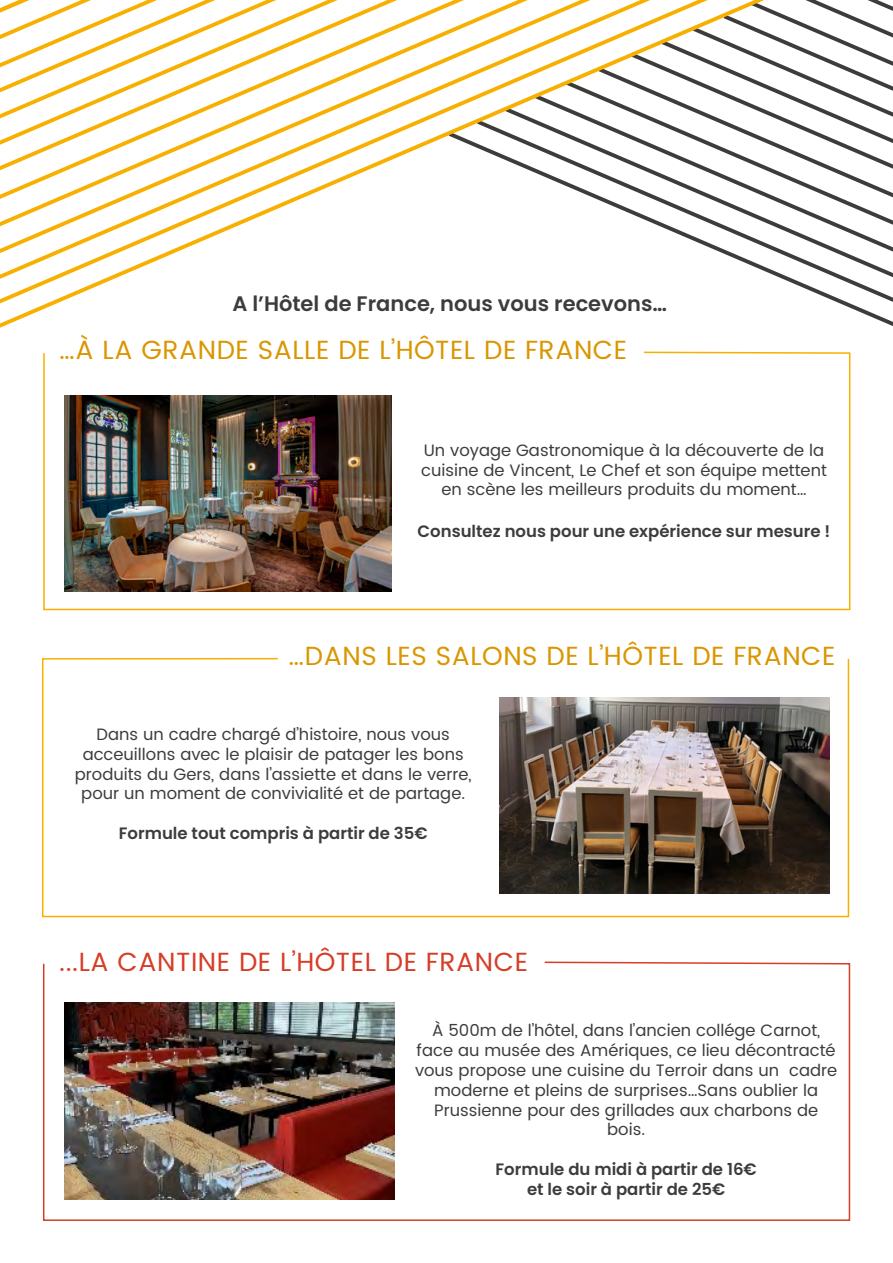
<style>
.page{position:relative;width:893px;height:1263px;background:#fff}
.page>*{position:absolute;margin:0;border:0;box-sizing:border-box;transform-origin:0 0}
.t1{font:26.25px "Poppins";letter-spacing:.02em;color:#da9600}
.t2{font:26.25px "Poppins";letter-spacing:.02em;color:#d53e27}
.t3{font:600 21px "Poppins";color:#3c3c3b}
.t4{font:16.5px/19.8px "Poppins";color:#3c3c3b;text-align:center}
.t5{font:600 16.5px/19.8px "Poppins";color:#3c3c3b;text-align:center}
</style>
<div class="page">
<svg style="left:778px;top:277px;width:115px;height:25px"></svg>
<svg style="left:764px;top:252px;width:129px;height:25px"></svg>
<svg style="left:764px;top:225px;width:129px;height:27px"></svg>
<svg style="left:764px;top:197px;width:129px;height:28px"></svg>
<svg style="left:764px;top:0;width:129px;height:197px"></svg>
<svg style="left:0;top:0;width:764px;height:328px"></svg>
<svg style="left:0;top:0;width:708px;height:303px"></svg>
<svg style="left:0;top:0;width:650px;height:279px"></svg>
<svg style="left:0;top:0;width:590px;height:253px"></svg>
<svg style="left:0;top:0;width:528px;height:226px"></svg>
<svg style="left:0;top:0;width:464px;height:199px"></svg>
<svg style="left:0;top:0;width:397px;height:170px"></svg>
<svg style="left:0;top:0;width:338px;height:145px"></svg>
<svg style="left:0;top:0;width:276px;height:118px"></svg>
<img style="left:43px;top:351px;width:808px;height:260px">
<img style="left:43px;top:961px;width:808px;height:260px">
<svg style="left:42px;top:657px;width:808px;height:261px"></svg>
<p class="t3" style="left:232px;top:292px;width:436px">A l’Hôtel de France, nous vous recevons…</p>
<h1 class="t1" style="left:59px;top:330px;width:570px">…À LA GRANDE SALLE DE L’HÔTEL DE FRANCE</h1>
<p class="t4" style="left:421px;top:441px;width:407px">Un voyage Gastronomique à la découverte de la cuisine de Vincent, Le Chef et son équipe mettent en scène les meilleurs produits du moment…</p>
<p class="t5" style="left:418px;top:521px;width:414px">Consultez nous pour une expérience sur mesure !</p>
<h1 class="t1" style="left:289px;top:637px;width:548px">…DANS LES SALONS DE L’HÔTEL DE FRANCE</h1>
<p class="t4" style="left:75px;top:725px;width:398px">Dans un cadre chargé d’histoire, nous vous acceuillons avec le plaisir de patager les bons produits du Gers, dans l’assiette et dans le verre, pour un moment de convivialité et de partage.</p>
<p class="t5" style="left:119px;top:823px;width:310px">Formule tout compris à partir de 35€</p>
<h1 class="t2" style="left:59px;top:943px;width:470px">...LA CANTINE DE L’HÔTEL DE FRANCE</h1>
<p class="t4" style="left:415px;top:1021px;width:424px">À 500m de l’hôtel, dans l’ancien collége Carnot, face au musée des Amériques, ce lieu décontracté vous propose une cuisine du Terroir dans un cadre moderne et pleins de surprises…Sans oublier la Prussienne pour des grillades aux charbons de bois.</p>
<p class="t5" style="left:496px;top:1159px;width:263px">Formule du midi à partir de 16€ et le soir à partir de 25€</p>
</div>
